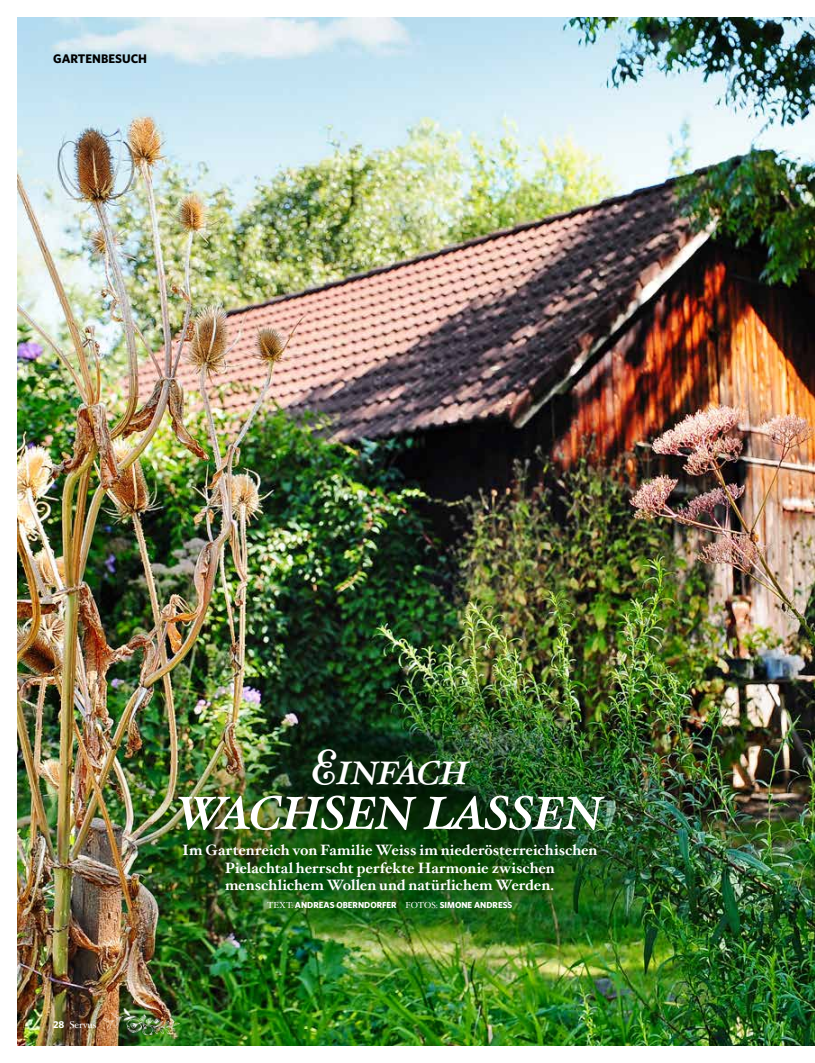
<style>
.page{position:relative;width:815px;height:1063px;background:#fff}
.page>*{position:absolute;margin:0;border:0;box-sizing:border-box;transform-origin:0 0}
.t1{font:italic 70.12px "Hoefler Txt";letter-spacing:-.05em;color:#fff}
.t2{font:italic 49.38px "Hoefler Txt";letter-spacing:-.055em;color:#fff}
.t3{font:700 15px/17.5px "Hoefler Txt";letter-spacing:-.005em;color:#fff;text-align:center}
.t4{font:700 12.5px "Whitney";color:#000}
.t5{font:10px "Hoefler Txt";letter-spacing:-.005em;color:#fff}
.t6{font:700 8.75px "Whitney";color:#fff}
.s1{font-family:"Whitney";font-weight:700}
.s2{font-family:"Hoefler Txt";font-weight:400}
</style>
<div class="page">
<img style="left:18px;top:18px;width:797px;height:1027px">
<img style="left:99px;top:1007px;width:83px;height:39px">
<div style="left:87px;top:658px;width:608px;height:349px;background:#002f03;opacity:.65"></div>
<p class="t4" style="left:53px;top:50px;width:95px">GARTENBESUCH</p>
<p class="t5" style="left:53px;top:1017px;width:45px"><span class="s1">28</span> Servus</p>
<h2 class="t2" style="left:310px;top:738px;width:162px">Einfach</h2>
<h1 class="t1" style="left:175px;top:764px;width:430px">wachsen lassen</h1>
<p class="t3" style="left:182px;top:841px;width:417px">Im Gartenreich von Familie Weiss im niederösterreichischen<br>Pielachtal herrscht perfekte Harmonie zwischen menschlichem Wollen und natürlichem Werden.</p>
<p class="t6" style="left:267px;top:899px;width:247px"><span class="s2">TEXT:</span> ANDREAS OBERNDORFER <span class="s2">FOTOS:</span> SIMONE ANDRESS</p>
</div>
